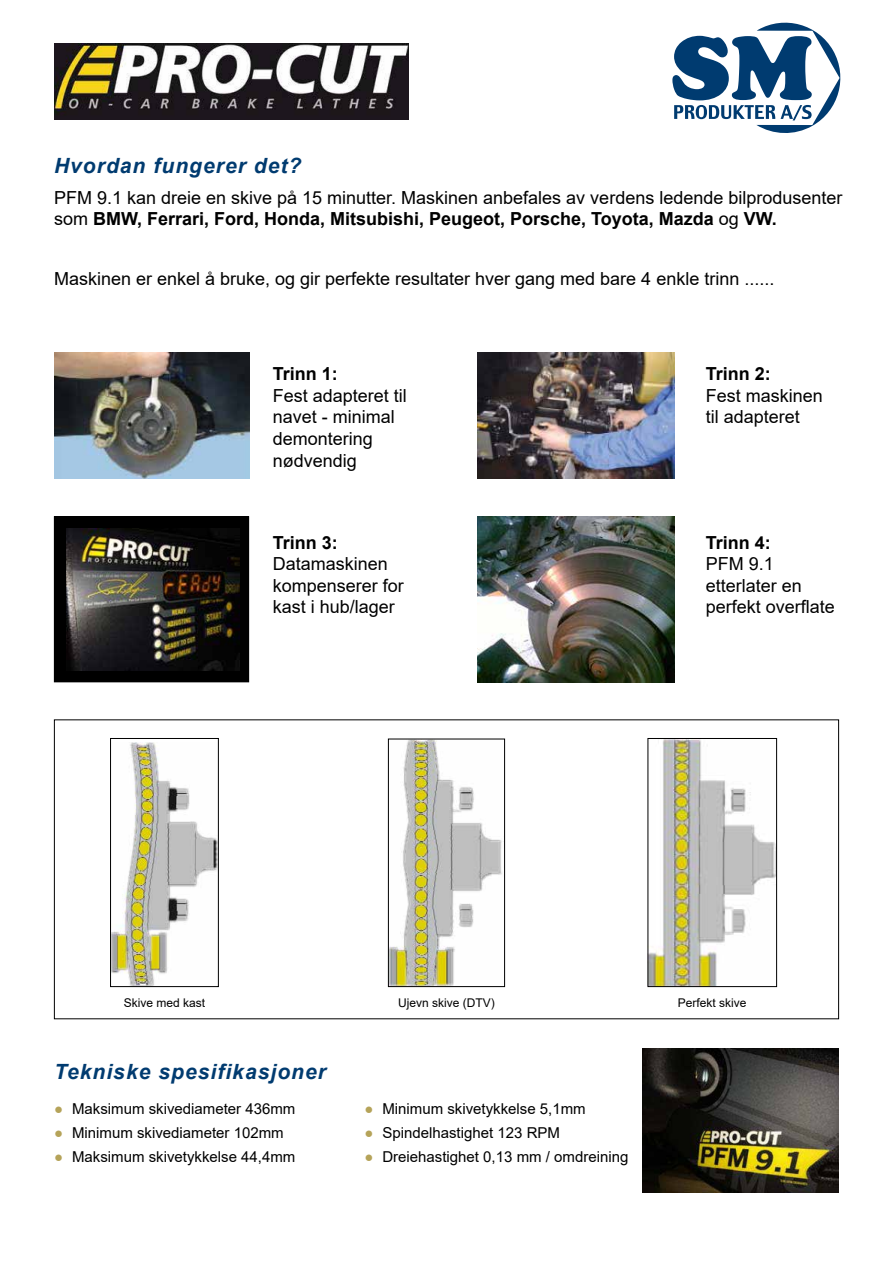
<style>
.page{position:relative;width:893px;height:1263px;background:#fff}
.page>*{position:absolute;margin:0;border:0;box-sizing:border-box;transform-origin:0 0}
.t1{font:italic 700 21px "Arial";letter-spacing:.05em;color:#003b70}
.t2{font:18px/21.6px "Arial";color:#000}
.t3{font:700 18px "Arial";color:#000}
.t4{font:15px "Arial";color:#000}
.t5{font:12px "Arial";color:#000}
.s1{font-weight:700}
.s2{color:#b5a359}
</style>
<div class="page">
<img style="left:54px;top:43px;width:355px;height:77px">
<svg style="left:672px;top:22px;width:169px;height:111px"></svg>
<img style="left:54px;top:352px;width:195px;height:126px">
<img style="left:477px;top:352px;width:197px;height:126px">
<div style="left:54px;top:517px;width:195px;height:165px;background:#000"></div>
<div style="left:54px;top:516px;width:195px;height:166px;border:1px solid #000"></div>
<img style="left:66px;top:528px;width:173px;height:142px">
<img style="left:477px;top:516px;width:197px;height:166px">
<img style="left:650px;top:740px;width:125px;height:245px">
<div style="left:648px;top:738px;width:129px;height:249px;border:1px solid #000"></div>
<img style="left:112px;top:742px;width:105px;height:243px">
<div style="left:110px;top:738px;width:109px;height:249px;border:1px solid #000"></div>
<img style="left:390px;top:741px;width:112px;height:244px">
<div style="left:388px;top:739px;width:117px;height:248px;border:1px solid #000"></div>
<img style="left:642px;top:1049px;width:197px;height:143px">
<p class="t1" style="left:54px;top:151px;width:249px">Hvordan fungerer det?</p>
<p class="t2" style="left:54px;top:186px;width:790px">PFM 9.1 kan dreie en skive på 15 minutter. Maskinen anbefales av verdens ledende bilprodusenter som <span class="s1">BMW, Ferrari, Ford, Honda, Mitsubishi, Peugeot, Porsche, Toyota, Mazda</span> og <span class="s1">VW.</span></p>
<p class="t2" style="left:54px;top:268px;width:722px">Maskinen er enkel å bruke, og gir perfekte resultater hver gang med bare 4 enkle trinn ......</p>
<p class="t3" style="left:273px;top:361px;width:67px">Trinn 1:</p>
<p class="t2" style="left:273px;top:385px;width:136px">Fest adapteret til navet - minimal demontering nødvendig</p>
<p class="t3" style="left:273px;top:530px;width:67px">Trinn 3:</p>
<p class="t2" style="left:273px;top:553px;width:133px">Datamaskinen kompenserer for kast i hub/lager</p>
<p class="t3" style="left:706px;top:361px;width:67px">Trinn 2:</p>
<p class="t2" style="left:706px;top:385px;width:119px">Fest maskinen til adapteret</p>
<p class="t3" style="left:706px;top:530px;width:67px">Trinn 4:</p>
<p class="t2" style="left:706px;top:553px;width:130px">PFM 9.1 etterlater en perfekt overflate</p>
<p class="t5" style="left:124px;top:994px;width:83px">Skive med kast</p>
<p class="t5" style="left:398px;top:994px;width:98px">Ujevn skive (DTV)</p>
<p class="t5" style="left:678px;top:994px;width:70px">Perfekt skive</p>
<p class="t1" style="left:54px;top:1058px;width:273px">Tekniske spesifikasjoner</p>
<p class="t4" style="left:54px;top:1098px;width:243px"><span class="s2">●</span> Maksimum skivediameter 436mm</p>
<p class="t4" style="left:54px;top:1122px;width:231px"><span class="s2">●</span> Minimum skivediameter 102mm</p>
<p class="t4" style="left:54px;top:1146px;width:243px"><span class="s2">●</span> Maksimum skivetykkelse 44,4mm</p>
<p class="t4" style="left:364px;top:1098px;width:223px"><span class="s2">●</span> Minimum skivetykkelse 5,1mm</p>
<p class="t4" style="left:364px;top:1122px;width:197px"><span class="s2">●</span> Spindelhastighet 123 RPM</p>
<p class="t4" style="left:364px;top:1146px;width:265px"><span class="s2">●</span> Dreiehastighet 0,13 mm / omdreining</p>
</div>
